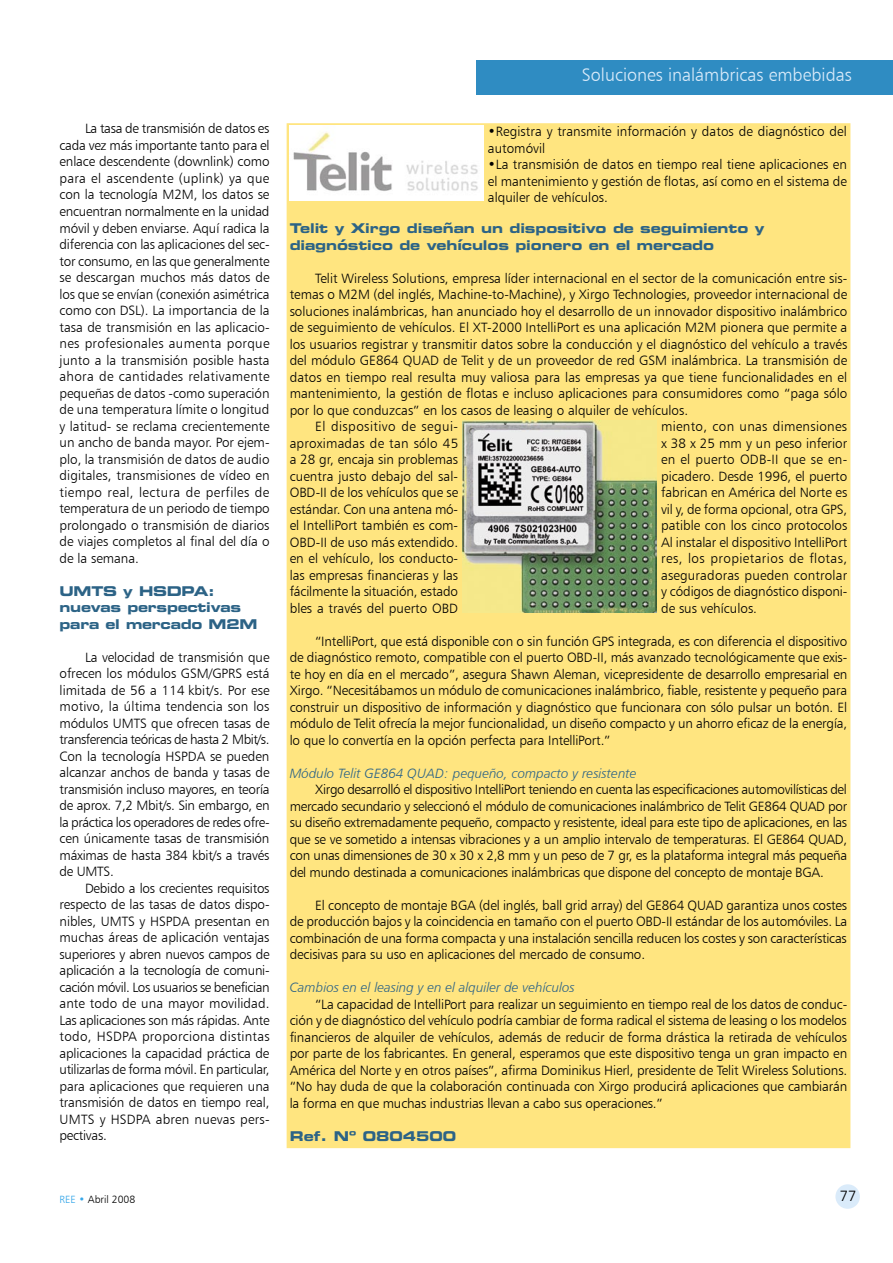
<style>
.page{position:relative;width:893px;height:1263px;background:#fff}
.page>*{position:absolute;margin:0;border:0;box-sizing:border-box;transform-origin:0 0}
.SUMARIO{font:18px "Humanist 777 BT Light B";color:#daebfa}
.t1{font:15px "Humanist 777 BT Light B";color:#000}
.TEXTO_ARTICULO{font:13.5px/16.5px "Humanist 777 BT Light B";color:#000;text-align:justify}
.TITULO_APARTADO{font:13.5px/16.5px "Eurostile Bold Extended Two";letter-spacing:-.01em;color:#2c6386}
.Titulin{font:13.5px "Humanist 777 BT Light Italic B";color:#2c6386}
.TEXTO_ARTICULO-2{font:13.5px "Humanist 777 BT Light B";letter-spacing:.03em;color:#000}
.TEXTO_ARTICULO-3{font:13.5px "Humanist 777 BT Light B";letter-spacing:.02em;color:#000}
.t2{font:10.5px "Humanist 777 BT Light B";color:#000}
.s1{color:#36a7e9}
</style>
<div class="page">
<div style="left:476px;top:60px;width:417px;height:34px;background:#2f8cc2"></div>
<div style="left:835px;top:1184px;width:25px;height:25px;background:#daebfa;border-radius:50%"></div>
<div style="left:287px;top:124px;width:563px;height:1023px;background:#ffe580"></div>
<img style="left:462px;top:420px;width:195px;height:193px">
<img style="left:289px;top:126px;width:195px;height:74px">
<p class="TEXTO_ARTICULO" style="left:60px;top:120px;width:212px;text-indent:26px">La tasa de transmisión de datos es cada vez más importante tanto para el enlace descendente (downlink) como para el ascendente (uplink) ya que con la tecnología M2M, los datos se encuentran normalmente en la unidad móvil y deben enviarse. Aquí radica la diferencia con las aplicaciones del sec&shy;tor consumo, en las que generalmente se descargan muchos más datos de los que se envían (conexión asimétrica como con DSL). La importancia de la tasa de transmisión en las aplicacio&shy;nes profesionales aumenta porque junto a la transmisión posible hasta ahora de cantidades relativamente pequeñas de datos -como superación de una temperatura límite o longitud y latitud- se reclama crecientemente un ancho de banda mayor. Por ejem&shy;plo, la transmisión de datos de audio digitales, transmisiones de vídeo en tiempo real, lectura de perfiles de temperatura de un periodo de tiempo prolongado o transmisión de diarios de viajes completos al final del día o de la semana.</p>
<p class="TITULO_APARTADO" style="left:60px;top:582px;width:199px">UMTS y HSDPA: nuevas perspectivas para el mercado M2M</p>
<p class="TEXTO_ARTICULO" style="left:60px;top:648px;width:212px;text-indent:26px">La velocidad de transmisión que ofrecen los módulos GSM/GPRS está limitada de 56 a 114 kbit/s. Por ese motivo, la última tendencia son los módulos UMTS que ofrecen tasas de transferencia teóricas de hasta 2 Mbit/s.<br>Con la tecnología HSPDA se pueden alcanzar anchos de banda y tasas de transmisión incluso mayores, en teoría de aprox. 7,2 Mbit/s. Sin embargo, en la práctica los operadores de redes ofre&shy;cen únicamente tasas de transmisión máximas de hasta 384 kbit/s a través de UMTS.</p>
<p class="TEXTO_ARTICULO" style="left:60px;top:879px;width:212px;text-indent:26px">Debido a los crecientes requisitos respecto de las tasas de datos dispo&shy;nibles, UMTS y HSPDA presentan en muchas áreas de aplicación ventajas superiores y abren nuevos campos de aplicación a la tecnología de comuni&shy;cación móvil. Los usuarios se benefician ante todo de una mayor movilidad.<br>Las aplicaciones son más rápidas. Ante todo, HSDPA proporciona distintas aplicaciones la capacidad práctica de utilizarlas de forma móvil. En particular, para aplicaciones que requieren una transmisión de datos en tiempo real, UMTS y HSDPA abren nuevas pers&shy;pectivas.</p>
<p class="SUMARIO" style="left:582px;top:64px;width:271px">Soluciones inalámbricas embebidas</p>
<p class="TEXTO_ARTICULO" style="left:488px;top:123px;width:360px">•Registra y transmite información y datos de diagnóstico del automóvil</p>
<p class="TEXTO_ARTICULO" style="left:488px;top:156px;width:360px">•La transmisión de datos en tiempo real tiene aplicaciones en el mantenimiento y gestión de flotas, así como en el sistema de alquiler de vehículos.</p>
<p class="TITULO_APARTADO" style="left:290px;top:220px;width:476px">Telit y Xirgo diseñan un dispositivo de seguimiento y diagnóstico de vehículos pionero en el mercado</p>
<p class="TEXTO_ARTICULO" style="left:290px;top:270px;width:559px;text-indent:26px">Telit Wireless Solutions, empresa líder internacional en el sector de la comunicación entre sis&shy;temas o M2M (del inglés, Machine-to-Machine), y Xirgo Technologies, proveedor internacional de soluciones inalámbricas, han anunciado hoy el desarrollo de un innovador dispositivo inalámbrico de seguimiento de vehículos. El XT-2000 IntelliPort es una aplicación M2M pionera que permite a los usuarios registrar y transmitir datos sobre la conducción y el diagnóstico del vehículo a través del módulo GE864 QUAD de Telit y de un proveedor de red GSM inalámbrica. La transmisión de datos en tiempo real resulta muy valiosa para las empresas ya que tiene funcionalidades en el mantenimiento, la gestión de flotas e incluso aplicaciones para consumidores como “paga sólo por lo que conduzcas” en los casos de leasing o alquiler de vehículos.</p>
<p class="TEXTO_ARTICULO-2" style="left:315px;top:418px;width:144px">El dispositivo de segui-</p>
<p class="TEXTO_ARTICULO-3" style="left:661px;top:418px;width:188px">miento, con unas dimensiones</p>
<p class="TEXTO_ARTICULO" style="left:290px;top:435px;width:170px">aproximadas de tan sólo 45</p>
<p class="TEXTO_ARTICULO" style="left:661px;top:435px;width:188px">x 38 x 25 mm y un peso inferior</p>
<p class="TEXTO_ARTICULO" style="left:290px;top:451px;width:170px">a 28 gr, encaja sin problemas</p>
<p class="TEXTO_ARTICULO" style="left:661px;top:451px;width:188px">en el puerto ODB-II que se en-</p>
<p class="TEXTO_ARTICULO" style="left:290px;top:468px;width:170px">cuentra justo debajo del sal-</p>
<p class="TEXTO_ARTICULO" style="left:661px;top:468px;width:188px">picadero. Desde 1996, el puerto</p>
<p class="TEXTO_ARTICULO" style="left:290px;top:484px;width:170px">OBD-II de los vehículos que se</p>
<p class="TEXTO_ARTICULO" style="left:661px;top:484px;width:188px">fabrican en América del Norte es</p>
<p class="TEXTO_ARTICULO" style="left:290px;top:501px;width:170px">estándar. Con una antena mó-</p>
<p class="TEXTO_ARTICULO" style="left:661px;top:501px;width:188px">vil y, de forma opcional, otra GPS,</p>
<p class="TEXTO_ARTICULO" style="left:290px;top:517px;width:170px">el IntelliPort también es com-</p>
<p class="TEXTO_ARTICULO" style="left:661px;top:517px;width:188px">patible con los cinco protocolos</p>
<p class="TEXTO_ARTICULO" style="left:290px;top:534px;width:170px">OBD-II de uso más extendido.</p>
<p class="TEXTO_ARTICULO" style="left:661px;top:534px;width:188px">Al instalar el dispositivo IntelliPort</p>
<p class="TEXTO_ARTICULO" style="left:290px;top:550px;width:170px">en el vehículo, los conducto-</p>
<p class="TEXTO_ARTICULO-2" style="left:661px;top:550px;width:188px">res, los propietarios de flotas,</p>
<p class="TEXTO_ARTICULO" style="left:290px;top:567px;width:170px">las empresas financieras y las</p>
<p class="TEXTO_ARTICULO" style="left:661px;top:567px;width:188px">aseguradoras pueden controlar</p>
<p class="TEXTO_ARTICULO" style="left:290px;top:583px;width:170px">fácilmente la situación, estado</p>
<p class="TEXTO_ARTICULO" style="left:661px;top:583px;width:188px">y códigos de diagnóstico disponi-</p>
<p class="TEXTO_ARTICULO" style="left:290px;top:600px;width:170px">bles a través del puerto OBD</p>
<p class="TEXTO_ARTICULO" style="left:661px;top:600px;width:97px">de sus vehículos.</p>
<p class="TEXTO_ARTICULO" style="left:290px;top:633px;width:559px;text-indent:26px">“IntelliPort, que está disponible con o sin función GPS integrada, es con diferencia el dispositivo de diagnóstico remoto, compatible con el puerto OBD-II, más avanzado tecnológicamente que exis&shy;te hoy en día en el mercado”, asegura Shawn Aleman, vicepresidente de desarrollo empresarial en Xirgo. “Necesitábamos un módulo de comunicaciones inalámbrico, fiable, resistente y pequeño para construir un dispositivo de información y diagnóstico que funcionara con sólo pulsar un botón. El módulo de Telit ofrecía la mejor funcionalidad, un diseño compacto y un ahorro eficaz de la energía, lo que lo convertía en la opción perfecta para IntelliPort.”</p>
<p class="Titulin" style="left:290px;top:765px;width:349px">Módulo Telit GE864 QUAD: pequeño, compacto y resistente</p>
<p class="TEXTO_ARTICULO" style="left:290px;top:781px;width:559px;text-indent:26px">Xirgo desarrolló el dispositivo IntelliPort teniendo en cuenta las especificaciones automovilísticas del mercado secundario y seleccionó el módulo de comunicaciones inalámbrico de Telit GE864 QUAD por su diseño extremadamente pequeño, compacto y resistente, ideal para este tipo de aplicaciones, en las que se ve sometido a intensas vibraciones y a un amplio intervalo de temperaturas. El GE864 QUAD, con unas dimensiones de 30 x 30 x 2,8 mm y un peso de 7 gr, es la plataforma integral más pequeña del mundo destinada a comunicaciones inalámbricas que dispone del concepto de montaje BGA.</p>
<p class="TEXTO_ARTICULO" style="left:290px;top:897px;width:559px;text-indent:26px">El concepto de montaje BGA (del inglés, ball grid array) del GE864 QUAD garantiza unos costes de producción bajos y la coincidencia en tamaño con el puerto OBD-II estándar de los automóviles. La combinación de una forma compacta y una instalación sencilla reducen los costes y son características decisivas para su uso en aplicaciones del mercado de consumo.</p>
<p class="Titulin" style="left:290px;top:979px;width:287px">Cambios en el leasing y en el alquiler de vehículos</p>
<p class="TEXTO_ARTICULO" style="left:290px;top:996px;width:559px;text-indent:26px">“La capacidad de IntelliPort para realizar un seguimiento en tiempo real de los datos de conduc&shy;ción y de diagnóstico del vehículo podría cambiar de forma radical el sistema de leasing o los modelos financieros de alquiler de vehículos, además de reducir de forma drástica la retirada de vehículos por parte de los fabricantes. En general, esperamos que este dispositivo tenga un gran impacto en América del Norte y en otros países”, afirma Dominikus Hierl, presidente de Telit Wireless Solutions. “No hay duda de que la colaboración continuada con Xirgo producirá aplicaciones que cambiarán la forma en que muchas industrias llevan a cabo sus operaciones.”</p>
<p class="TITULO_APARTADO" style="left:290px;top:1127px;width:168px">Ref. Nº 0804500</p>
<p class="t2" style="left:60px;top:1193px;width:77px"><span class="s1">REE •</span> Abril 2008</p>
<p class="t1" style="left:840px;top:1186px;width:18px">77</p>
</div>
